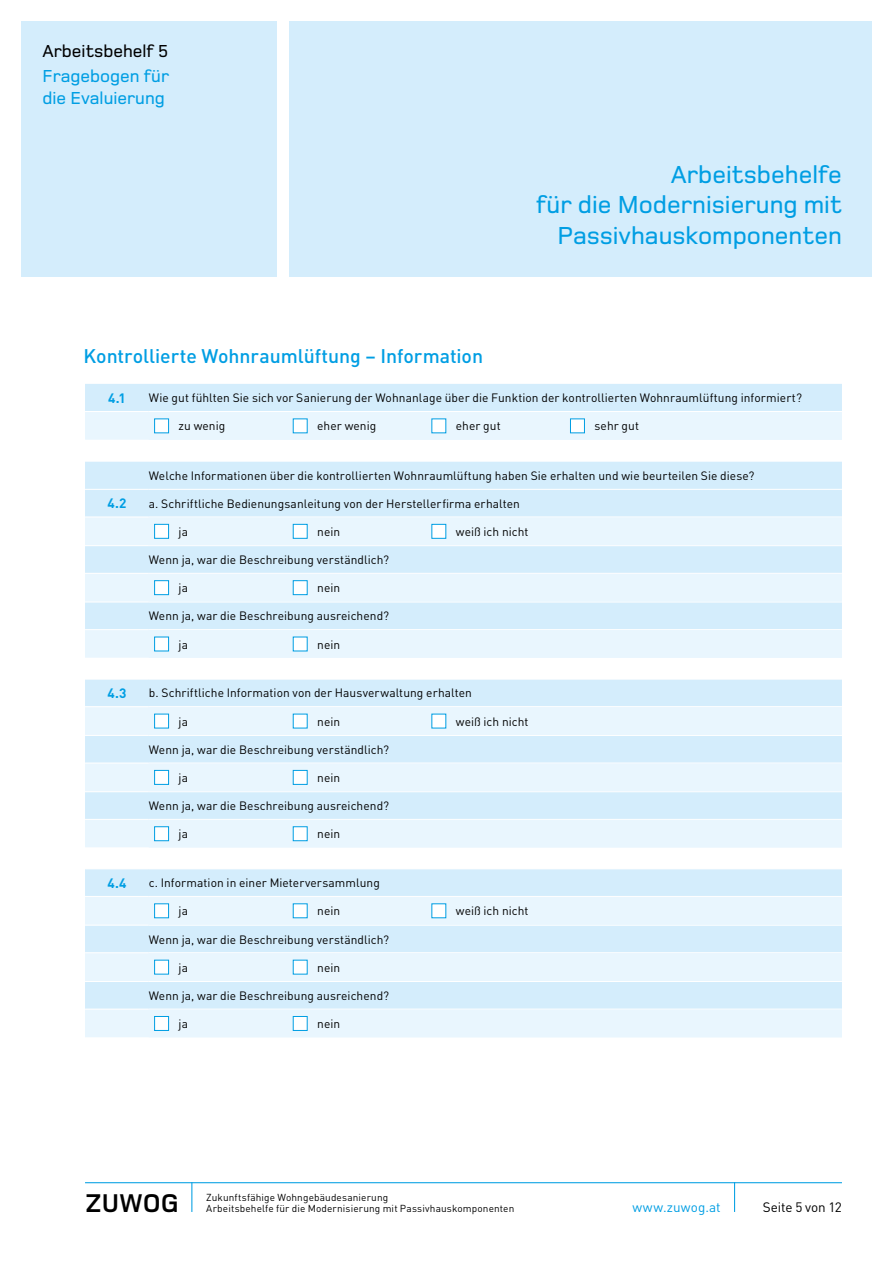
<style>
.page{position:relative;width:893px;height:1263px;background:#fff}
.page>*{position:absolute;margin:0;border:0;box-sizing:border-box;transform-origin:0 0}
.t1{font:700 26.55px "Foundry Monoline";color:#000}
.t2{font:500 25.5px/30.6px "Foundry Monoline";color:#009ee3;text-align:right}
.t3{font:500 19.5px "DIN Pro";letter-spacing:-.005em;color:#009ee3}
.t4{font:500 18px/21.6px "Foundry Monoline";color:#009ee3}
.t5{font:500 18px "Foundry Monoline";color:#000}
.t6{font:13.5px "DIN";letter-spacing:.01em;color:#009ee3}
.t7{font:700 13.5px "DIN Pro";color:#009ee3}
.t8{font:13.5px "DIN Pro";letter-spacing:-.01em;color:#000}
.t9{font:12px "DIN Pro";letter-spacing:.005em;color:#000}
.t10{font:10.05px/11.6px "DIN";letter-spacing:.01em;color:#000}
</style>
<div class="page">
<div style="left:289px;top:21px;width:583px;height:255px;background:#d4edfc"></div>
<hr style="left:85px;top:1182px;width:757px;height:1px;background:#009ee3">
<hr style="left:734px;top:1182px;width:1px;height:30px;background:#009ee3">
<hr style="left:191px;top:1182px;width:1px;height:30px;background:#009ee3">
<div style="left:21px;top:21px;width:255px;height:255px;background:#d4edfc"></div>
<svg style="left:85px;top:384px;width:757px;height:56px;background:#def1fd"></svg>
<div style="left:154px;top:418px;width:15px;height:15px;background:#fff;border:1px solid #009ee3"></div>
<div style="left:293px;top:418px;width:15px;height:15px;background:#fff"></div>
<div style="left:431px;top:418px;width:15px;height:15px;background:#fff"></div>
<div style="left:570px;top:418px;width:15px;height:15px;background:#fff;border:1px solid #009ee3"></div>
<div style="left:85px;top:462px;width:757px;height:54px;background:#d4edfc"></div>
<svg style="left:85px;top:517px;width:757px;height:520px;background:#d6eefc"></svg>
<svg style="left:85px;top:658px;width:757px;height:210px;fill:#d4edfc"></svg>
<hr style="left:85px;top:489px;width:64px;height:1px;background:#fff">
<hr style="left:149px;top:489px;width:693px;height:1px;background:#fff">
<hr style="left:85px;top:573px;width:64px;height:1px;background:#fff">
<hr style="left:149px;top:573px;width:693px;height:1px;background:#fff">
<hr style="left:85px;top:629px;width:64px;height:1px;background:#fff">
<hr style="left:149px;top:629px;width:693px;height:1px;background:#fff">
<hr style="left:85px;top:678px;width:64px;height:2px;background:#fff">
<hr style="left:149px;top:678px;width:693px;height:2px;background:#fff">
<hr style="left:85px;top:706px;width:64px;height:1px;background:#fff">
<hr style="left:149px;top:706px;width:693px;height:1px;background:#fff">
<hr style="left:85px;top:762px;width:64px;height:1px;background:#fff">
<hr style="left:149px;top:762px;width:693px;height:1px;background:#fff">
<hr style="left:85px;top:819px;width:64px;height:1px;background:#fff">
<hr style="left:149px;top:819px;width:693px;height:1px;background:#fff">
<hr style="left:85px;top:868px;width:64px;height:1px;background:#fff">
<hr style="left:149px;top:868px;width:693px;height:1px;background:#fff">
<hr style="left:85px;top:896px;width:64px;height:1px;background:#fff">
<hr style="left:149px;top:896px;width:693px;height:1px;background:#fff">
<hr style="left:85px;top:952px;width:64px;height:1px;background:#fff">
<hr style="left:149px;top:952px;width:693px;height:1px;background:#fff">
<hr style="left:85px;top:1008px;width:64px;height:2px;background:#fff">
<hr style="left:149px;top:1008px;width:693px;height:2px;background:#fff">
<hr style="left:85px;top:545px;width:64px;height:1px;background:#fff">
<hr style="left:149px;top:545px;width:693px;height:1px;background:#fff">
<hr style="left:85px;top:601px;width:64px;height:1px;background:#fff">
<hr style="left:149px;top:601px;width:693px;height:1px;background:#fff">
<hr style="left:85px;top:735px;width:64px;height:1px;background:#fff">
<hr style="left:149px;top:735px;width:693px;height:1px;background:#fff">
<hr style="left:85px;top:791px;width:64px;height:1px;background:#fff">
<hr style="left:149px;top:791px;width:693px;height:1px;background:#fff">
<hr style="left:85px;top:925px;width:64px;height:1px;background:#fff">
<hr style="left:149px;top:925px;width:693px;height:1px;background:#fff">
<hr style="left:85px;top:981px;width:64px;height:1px;background:#fff">
<hr style="left:149px;top:981px;width:693px;height:1px;background:#fff">
<div style="left:149px;top:517px;width:693px;height:28px;background:#e9f6fe"></div>
<div style="left:154px;top:524px;width:15px;height:15px;background:#fff;border:1px solid #009ee3"></div>
<div style="left:293px;top:524px;width:15px;height:15px;background:#fff;border:1px solid #009ee3"></div>
<div style="left:431px;top:524px;width:15px;height:15px;background:#fff;border:1px solid #009ee3"></div>
<div style="left:149px;top:574px;width:693px;height:27px;background:#e9f6fe"></div>
<div style="left:154px;top:580px;width:15px;height:15px;background:#fff;border:1px solid #009ee3"></div>
<div style="left:293px;top:580px;width:15px;height:15px;background:#fff;border:1px solid #009ee3"></div>
<div style="left:149px;top:630px;width:693px;height:28px;background:#e9f6fe"></div>
<div style="left:154px;top:636px;width:15px;height:15px;background:#fff;border:1px solid #009ee3"></div>
<div style="left:293px;top:636px;width:15px;height:15px;background:#fff"></div>
<div style="left:149px;top:707px;width:693px;height:28px;background:#e9f6fe"></div>
<div style="left:154px;top:714px;width:15px;height:14px;background:#fff;border:1px solid #009ee3"></div>
<div style="left:293px;top:714px;width:15px;height:14px;background:#fff"></div>
<div style="left:431px;top:714px;width:15px;height:14px;background:#fff"></div>
<div style="left:149px;top:763px;width:693px;height:28px;background:#e9f6fe"></div>
<div style="left:154px;top:770px;width:15px;height:15px;background:#fff;border:1px solid #009ee3"></div>
<div style="left:293px;top:770px;width:15px;height:15px;background:#fff;border:1px solid #009ee3"></div>
<div style="left:149px;top:820px;width:693px;height:27px;background:#e9f6fe"></div>
<div style="left:154px;top:826px;width:15px;height:15px;background:#fff;border:1px solid #009ee3"></div>
<div style="left:293px;top:826px;width:15px;height:15px;background:#fff;border:1px solid #009ee3"></div>
<div style="left:149px;top:897px;width:693px;height:28px;background:#e9f6fe"></div>
<div style="left:154px;top:903px;width:15px;height:15px;background:#fff;border:1px solid #009ee3"></div>
<div style="left:293px;top:903px;width:15px;height:15px;background:#fff"></div>
<div style="left:431px;top:903px;width:15px;height:15px;background:#fff"></div>
<div style="left:149px;top:953px;width:693px;height:28px;background:#e9f6fe"></div>
<div style="left:154px;top:960px;width:15px;height:14px;background:#fff;border:1px solid #009ee3"></div>
<div style="left:293px;top:960px;width:15px;height:14px;background:#fff"></div>
<div style="left:149px;top:1010px;width:693px;height:27px;background:#e9f6fe"></div>
<div style="left:154px;top:1016px;width:15px;height:15px;background:#fff;border:1px solid #009ee3"></div>
<div style="left:293px;top:1016px;width:15px;height:15px;background:#fff;border:1px solid #009ee3"></div>
<h3 class="t5" style="left:43px;top:41px;width:127px">Arbeitsbehelf 5</h3>
<h3 class="t4" style="left:43px;top:66px;width:128px">Fragebogen für die Evaluierung</h3>
<h2 class="t2" style="left:536px;top:159px;width:307px">Arbeitsbehelfe<br>für die Modernisierung mit<br>Passivhauskomponenten</h2>
<h3 class="t3" style="left:84px;top:342px;width:401px">Kontrollierte Wohnraumlüftung – Information</h3>
<p class="t7" style="left:108px;top:389px;width:19px">4.1</p>
<p class="t9" style="left:149px;top:390px;width:655px">Wie gut fühlten Sie sich vor Sanierung der Wohnanlage über die Funktion der kontrollierten Wohnraumlüftung informiert?</p>
<p class="t9" style="left:179px;top:418px;width:48px">zu wenig</p>
<p class="t9" style="left:317px;top:418px;width:61px">eher wenig</p>
<p class="t9" style="left:456px;top:418px;width:46px">eher gut</p>
<p class="t9" style="left:594px;top:418px;width:46px">sehr gut</p>
<p class="t9" style="left:149px;top:468px;width:607px">Welche Informationen über die kontrollierten Wohnraumlüftung haben Sie erhalten und wie beurteilen Sie diese?</p>
<p class="t7" style="left:107px;top:494px;width:21px">4.2</p>
<p class="t9" style="left:149px;top:495px;width:373px">a. Schriftliche Bedienungsanleitung von der Herstellerfirma erhalten</p>
<p class="t9" style="left:179px;top:523px;width:11px">ja</p>
<p class="t9" style="left:317px;top:523px;width:25px">nein</p>
<p class="t9" style="left:456px;top:523px;width:74px">weiß ich nicht</p>
<p class="t9" style="left:149px;top:552px;width:242px">Wenn ja, war die Beschreibung verständlich?</p>
<p class="t9" style="left:179px;top:580px;width:11px">ja</p>
<p class="t9" style="left:317px;top:580px;width:25px">nein</p>
<p class="t9" style="left:149px;top:608px;width:242px">Wenn ja, war die Beschreibung ausreichend?</p>
<p class="t9" style="left:179px;top:636px;width:11px">ja</p>
<p class="t9" style="left:317px;top:636px;width:25px">nein</p>
<p class="t7" style="left:107px;top:684px;width:20px">4.3</p>
<p class="t9" style="left:149px;top:685px;width:325px">b. Schriftliche Information von der Hausverwaltung erhalten</p>
<p class="t9" style="left:179px;top:713px;width:11px">ja</p>
<p class="t9" style="left:317px;top:713px;width:25px">nein</p>
<p class="t9" style="left:456px;top:713px;width:74px">weiß ich nicht</p>
<p class="t9" style="left:149px;top:741px;width:242px">Wenn ja, war die Beschreibung verständlich?</p>
<p class="t9" style="left:179px;top:769px;width:11px">ja</p>
<p class="t9" style="left:317px;top:769px;width:25px">nein</p>
<p class="t9" style="left:149px;top:798px;width:242px">Wenn ja, war die Beschreibung ausreichend?</p>
<p class="t9" style="left:179px;top:826px;width:11px">ja</p>
<p class="t9" style="left:317px;top:826px;width:25px">nein</p>
<p class="t7" style="left:107px;top:874px;width:21px">4.4</p>
<p class="t9" style="left:149px;top:875px;width:233px">c. Information in einer Mieterversammlung</p>
<p class="t9" style="left:179px;top:903px;width:11px">ja</p>
<p class="t9" style="left:317px;top:903px;width:25px">nein</p>
<p class="t9" style="left:456px;top:903px;width:74px">weiß ich nicht</p>
<p class="t9" style="left:149px;top:931px;width:242px">Wenn ja, war die Beschreibung verständlich?</p>
<p class="t9" style="left:179px;top:959px;width:11px">ja</p>
<p class="t9" style="left:317px;top:959px;width:25px">nein</p>
<p class="t9" style="left:149px;top:987px;width:242px">Wenn ja, war die Beschreibung ausreichend?</p>
<p class="t9" style="left:179px;top:1015px;width:11px">ja</p>
<p class="t9" style="left:317px;top:1015px;width:25px">nein</p>
<p class="t10" style="left:206px;top:1191px;width:310px">Zukunftsfähige Wohngebäudesanierung<br>Arbeitsbehelfe für die Modernisierung mit Passivhauskomponenten</p>
<p class="t6" style="left:632px;top:1199px;width:90px">www.zuwog.at</p>
<h1 class="t1" style="left:85px;top:1189px;width:95px">ZUWOG</h1>
<p class="t8" style="left:763px;top:1198px;width:81px">Seite 5 von 12</p>
</div>
